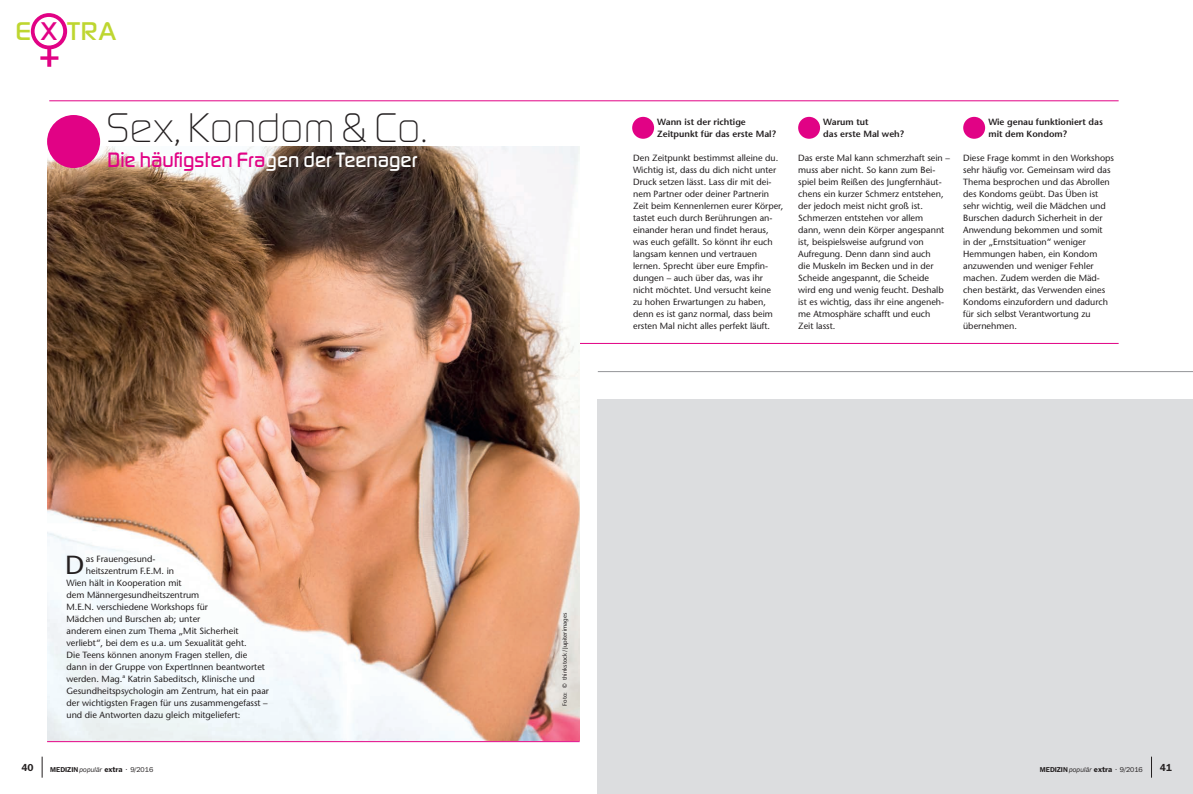
<style>
.page{position:relative;width:1193px;height:794px;background:#fff}
.page>*{position:absolute;margin:0;border:0;box-sizing:border-box;transform-origin:0 0}
.t1{font:70.6px "Astrology P01";color:#e10285}
.t2{font:300 43.1px "Digital Sans EF";color:#231f20}
.t3{font:500 26.6px "Digital Sans EF";color:#bed630;scale:1.11 1}
.t4{font:26.1px "Stone Sans";color:#231f20}
.t5{font:500 21.7px "Digital Sans EF";color:#e10285}
.t6{font:600 10px "Franklin Gothic IT Cby BT";color:#231f20}
.t7{font:9px/12px "Stone Sans";color:#231f20}
.t8{font:600 9px/12px "Stone Sans";color:#231f20}
.t9{font:600 7px "Franklin Gothic IT Cby BT";color:#231f20}
.t10{font:6px "Stone Sans";color:#231f20}
.s1{color:#e10285}
.s2{color:#fff}
.s3{font-weight:400;font-style:italic}
.s4{font-family:"Franklin Gothic EF";font-weight:400;font-size:8px}
.s5{font-weight:400}
</style>
<div class="page">
<div style="left:596px;top:399px;width:596px;height:395px;background:#dcdddf"></div>
<svg style="left:1151px;top:756px;width:1px;height:21px"></svg>
<svg style="left:42px;top:756px;width:1px;height:21px"></svg>
<hr style="left:597px;top:371px;width:595px;height:1px;background:#939598">
<hr style="left:49px;top:100px;width:1069px;height:1px;background:#e10285">
<hr style="left:77px;top:343px;width:1041px;height:1px;background:#e10285">
<img style="left:47px;top:147px;width:532px;height:593px">
<div style="left:632px;top:117px;width:22px;height:22px;background:#e10285;border-radius:50%"></div>
<div style="left:798px;top:117px;width:22px;height:22px;background:#e10285;border-radius:50%"></div>
<div style="left:963px;top:117px;width:22px;height:22px;background:#e10285;border-radius:50%"></div>
<div style="left:47px;top:115px;width:53px;height:53px;background:#e10285;border-radius:50%"></div>
<hr style="left:47px;top:741px;width:532px;height:1px;background:#e10285">
<h1 class="t1" style="left:31px;top:-12px;width:38px">R</h1>
<h3 class="t3" style="left:15px;top:22px;width:92px">E <span class="s1">X</span> TRA</h3>
<h2 class="t2" style="left:107px;top:113px;width:322px">Sex, Kondom &amp; Co.</h2>
<h3 class="t5" style="left:108px;top:153px;width:311px">Die häufigsten Fra<span class="s2">gen der Teenager</span></h3>
<h3 class="t4" style="left:65px;top:554px;width:21px">D</h3>
<p class="t7" style="left:86px;top:553px;width:71px">as Frauengesund-</p>
<p class="t7" style="left:86px;top:565px;width:90px">heitszentrum F.E.M. in</p>
<p class="t7" style="left:67px;top:577px;width:117px">Wien hält in Kooperation mit</p>
<p class="t7" style="left:67px;top:589px;width:134px">dem Männer gesundheitszentrum</p>
<p class="t7" style="left:67px;top:601px;width:143px">M.E.N. verschiedene Workshops für</p>
<p class="t7" style="left:67px;top:613px;width:135px">Mäd chen und Burschen ab; unter</p>
<p class="t7" style="left:67px;top:625px;width:174px">anderem einen zum Thema „Mit Sicherheit</p>
<p class="t7" style="left:67px;top:637px;width:182px">verliebt“, bei dem es u.a. um Sexualität geht.</p>
<p class="t7" style="left:67px;top:649px;width:182px">Die Teens können anonym Fragen stellen, die</p>
<p class="t7" style="left:67px;top:661px;width:200px">dann in der Gruppe von ExpertInnen beantwortet</p>
<p class="t7" style="left:67px;top:673px;width:190px">werden. Mag.<sup>a</sup> Katrin Sabeditsch, Klinische und</p>
<p class="t7" style="left:67px;top:685px;width:204px">Gesundheitspsychologin am Zentrum, hat ein paar</p>
<p class="t7" style="left:67px;top:697px;width:203px">der wichtigsten Fragen für uns zusammengefasst –</p>
<p class="t7" style="left:67px;top:709px;width:175px">und die Antworten dazu gleich mitgeliefert:</p>
<p class="t8" style="left:657px;top:117px;width:120px">Wann ist der richtige<br>Zeitpunkt für das erste Mal?</p>
<p class="t7" style="left:633px;top:153px;width:152px">Den Zeitpunkt bestimmst alleine du.<br>Wichtig ist, dass du dich nicht unter Druck setzen lässt. Lass dir mit dei&shy;nem Partner oder deiner Partnerin Zeit beim Kennenlernen eurer Körper, tastet euch durch Berührungen an - einander heran und findet heraus, was euch gefällt. So könnt ihr euch langsam kennen und vertrauen lernen. Sprecht über eure Empfin - dungen – auch über das, was ihr nicht möchtet. Und versucht keine<br>zu hohen Erwartungen zu haben, denn es ist ganz normal, dass beim ersten Mal nicht alles perfekt läuft.</p>
<p class="t8" style="left:823px;top:117px;width:82px">Warum tut<br>das erste Mal weh?</p>
<p class="t7" style="left:798px;top:153px;width:153px">Das erste Mal kann schmerzhaft sein – muss aber nicht. So kann zum Bei - spiel beim Reißen des Jungfernhäut&shy;chens ein kurzer Schmerz entstehen, der jedoch meist nicht groß ist.<br>Schmerzen entstehen vor allem<br>dann, wenn dein Körper angespannt ist, beispielsweise aufgrund von<br>Auf regung. Denn dann sind auch<br>die Muskeln im Becken und in der<br>Scheide angespannt, die Scheide<br>wird eng und wenig feucht. Deshalb ist es wichtig, dass ihr eine angeneh&shy;me Atmosphäre schafft und euch<br>Zeit lasst.</p>
<p class="t8" style="left:988px;top:117px;width:116px">Wie genau funktioniert das mit dem Kondom?</p>
<p class="t7" style="left:963px;top:153px;width:152px">Diese Frage kommt in den Workshops sehr häufig vor. Gemeinsam wird das<br>Thema besprochen und das Abrollen des Kondoms geübt. Das Üben ist sehr wichtig, weil die Mädchen und<br>Burschen dadurch Sicherheit in der<br>Anwendung bekommen und somit<br>in der „Ernstsituation“ weniger<br>Hemmungen haben, ein Kondom anzuwenden und weniger Fehler machen. Zudem werden die Mäd - chen bestärkt, das Verwenden eines<br>Kondoms einzufordern und dadurch für sich selbst Verantwortung zu übernehmen.</p>
<p class="t10" style="left:562px;top:705px;width:95px;rotate:-90deg">Foto: © thinkstock / Jupiterimages</p>
<p class="t6" style="left:21px;top:764px;width:14px">40</p>
<p class="t9" style="left:50px;top:766px;width:104px">MEDIZIN <span class="s3">populär</span> <span class="s4">extra</span> <sup>.</sup> <span class="s5">9/2016</span></p>
<p class="t9" style="left:1039px;top:766px;width:104px">MEDIZIN <span class="s3">populär</span> <span class="s4">extra</span> <sup>.</sup> <span class="s5">9/2016</span></p>
<p class="t6" style="left:1159px;top:764px;width:14px">41</p>
</div>
